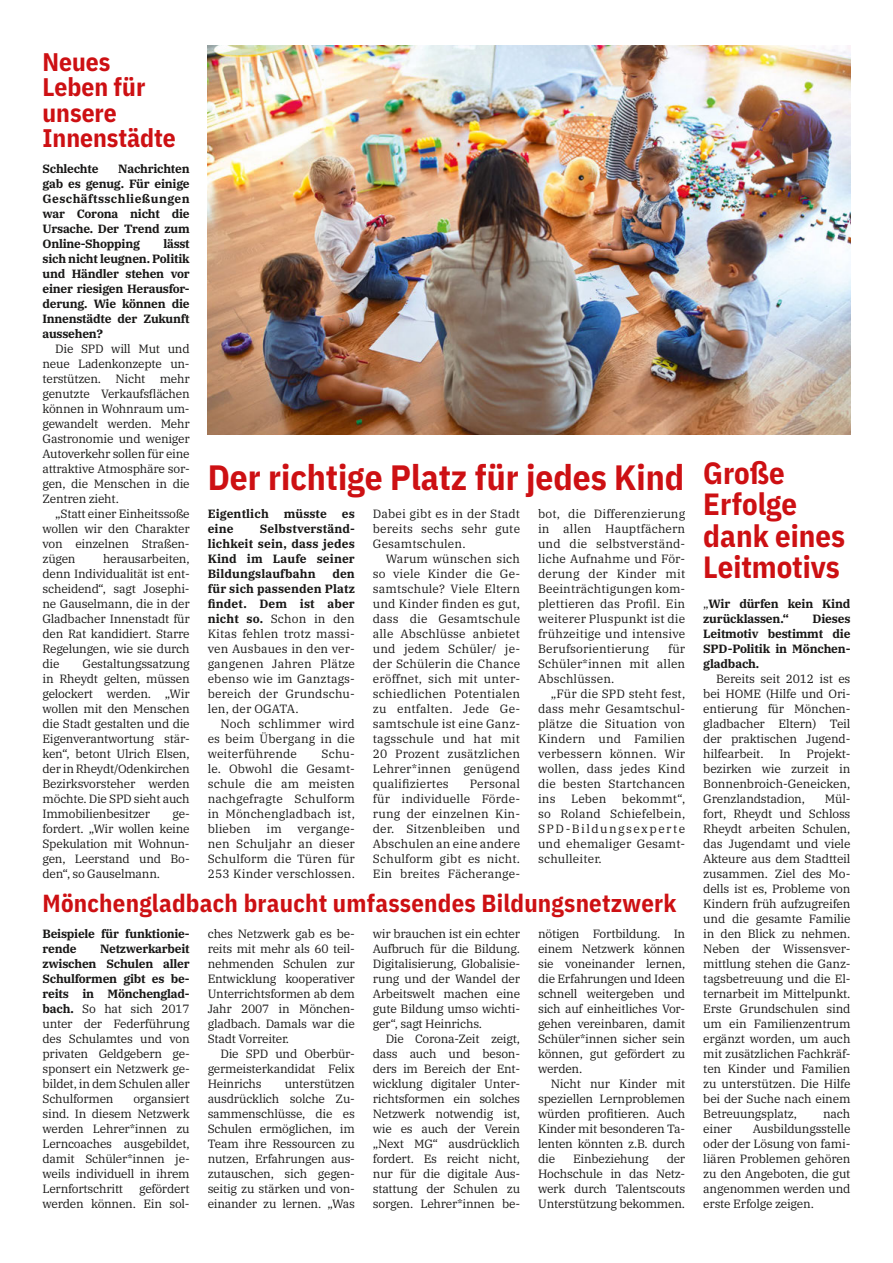
<style>
.page{position:relative;width:893px;height:1263px;background:#fff}
.page>*{position:absolute;margin:0;border:0;box-sizing:border-box;transform-origin:0 0}
.t1{font:700 condensed 35.25px "IBM Plex Sans";color:#cd1013}
.t2{font:700 condensed 30.75px/31.5px "IBM Plex Sans";color:#cd1013}
.t3{font:700 condensed 25.5px/25.5px "IBM Plex Sans";color:#cd1013}
.t4{font:700 condensed 24.75px "IBM Plex Sans";letter-spacing:.01em;color:#cd1013}
.t5{font:12px/15px "IBM Plex Serif";letter-spacing:-.02em;color:#181716;text-align:justify}
.t6{font:700 12px/15px "IBM Plex Serif";letter-spacing:-.015em;color:#181716;text-align:justify}
.t7{font:700 12px/15px "IBM Plex Serif";letter-spacing:.01em;color:#181716}
.s1{font-weight:700}
.s2{font-weight:400}
</style>
<div class="page">
<img style="left:208px;top:45px;width:642px;height:389px">
<h3 class="t3" style="left:43px;top:47px;width:135px">Neues<br>Leben für unsere<br>Innenstädte</h3>
<p class="t6" style="left:43px;top:160px;width:58px">Schlechte</p>
<p class="t6" style="left:43px;top:160px;width:149px;text-indent:76px">Nachrichten gab es genug. Für einige Geschäftsschließungen war Corona nicht die Ursache. Der Trend zum Online-Shopping</p>
<p class="t6" style="left:43px;top:235px;width:149px;text-indent:121px">lässt sich nicht leugnen. Politik und Händler stehen vor einer riesigen Herausfor&shy;derung. Wie können die Innenstädte der Zukunft aussehen?</p>
<p class="t5" style="left:43px;top:340px;width:149px;text-indent:13px">Die SPD will Mut und neue Ladenkonzepte un&shy;terstützen. Nicht mehr genutzte Verkaufsflächen können in Wohnraum um&shy;gewandelt werden. Mehr Gastronomie und weniger Autoverkehr sollen für eine attraktive Atmosphäre sor&shy;gen, die Menschen in die Zentren zieht.</p>
<p class="t5" style="left:43px;top:505px;width:149px;text-indent:13px">„Statt einer Einheitssoße wollen wir den Charakter von einzelnen Straßen&shy;zügen</p>
<p class="t5" style="left:43px;top:550px;width:149px;text-indent:60px">herausarbeiten, denn Individualität ist ent&shy;scheidend“, sagt Josephi&shy;ne Gauselmann, die in der Gladbacher Innenstadt für den Rat kandidiert. Starre Regelungen, wie sie durch die</p>
<p class="t5" style="left:43px;top:655px;width:149px;text-indent:40px">Gestaltungssatzung in Rheydt gelten, müssen gelockert werden. „Wir wollen mit den Menschen die Stadt gestalten und die Eigenverantwortung stär&shy;ken“, betont Ulrich Elsen, der in Rheydt/Odenkirchen Bezirksvorsteher werden möchte. Die SPD sieht auch Immobilienbesitzer</p>
<p class="t5" style="left:43px;top:805px;width:149px;text-indent:130px">ge&shy;fordert. „Wir wollen keine Spekulation mit Wohnun&shy;gen, Leerstand und Bo&shy;den“, so Gauselmann.</p>
<h1 class="t1" style="left:208px;top:449px;width:478px">Der richtige Platz für jedes Kind</h1>
<p class="t7" style="left:208px;top:505px;width:149px">Eigentlich müsste es eine</p>
<p class="t5" style="left:373px;top:505px;width:149px">Dabei gibt es in der Stadt bereits sechs sehr gute Gesamtschulen.</p>
<p class="t5" style="left:373px;top:550px;width:149px;text-indent:13px">Warum wünschen sich so viele Kinder die Ge&shy;samtschule? Viele Eltern und Kinder finden es gut, dass die Gesamtschule alle Abschlüsse anbietet und jedem Schüler/ je&shy;der Schülerin die Chance eröffnet, sich mit unter&shy;schiedlichen Potentialen zu entfalten. Jede Ge&shy;samtschule ist eine Ganz&shy;tagsschule und hat mit 20 Prozent zusätzlichen Lehrer*innen genügend qualifiziertes</p>
<p class="t5" style="left:538px;top:505px;width:149px">bot, die Differenzierung in allen Hauptfächern und die selbstverständ&shy;liche Aufnahme und För&shy;derung der Kinder mit Beeinträchtigungen kom&shy;plettieren das Profil. Ein weiterer Pluspunkt ist die frühzeitige und intensive Berufsorientierung</p>
<p class="t6" style="left:208px;top:520px;width:149px;text-indent:52px">Selbstverständ&shy;lichkeit sein, dass jedes Kind im Laufe seiner Bildungslaufbahn</p>
<p class="t5" style="left:208px;top:565px;width:149px;text-indent:125px"><span class="s1">den für sich passenden Platz findet. Dem ist aber nicht so.</span> Schon in den Kitas fehlen trotz massi&shy;ven Ausbaues in den ver&shy;gangenen Jahren Plätze ebenso wie im Ganztags&shy;bereich der Grundschu&shy;len, der OGATA.</p>
<p class="t5" style="left:208px;top:715px;width:149px;text-indent:13px">Noch schlimmer wird es beim Übergang in die weiterführende</p>
<p class="t5" style="left:538px;top:640px;width:149px;text-indent:130px">für Schüler*innen mit allen Abschlüssen.</p>
<p class="t5" style="left:538px;top:685px;width:149px;text-indent:13px">„Für die SPD steht fest, dass mehr Gesamtschul&shy;plätze die Situation von Kindern und Familien verbessern können. Wir wollen, dass jedes Kind die besten Startchancen ins</p>
<p class="t5" style="left:208px;top:745px;width:149px;text-indent:114px">Schu&shy;le. Obwohl die Gesamt&shy;schule die am meisten nachgefragte Schulform in Mönchengladbach ist, blieben</p>
<p class="t5" style="left:373px;top:775px;width:149px;text-indent:97px">Personal für individuelle Förde&shy;rung der einzelnen Kin&shy;der. Sitzenbleiben und Abschulen an eine andere Schulform gibt es nicht.<br>Ein breites Fächerange-</p>
<p class="t5" style="left:538px;top:790px;width:149px;text-indent:84px">bekommt“, so Roland Schiefelbein, SPD-Bildungsexperte und ehemaliger Gesamt&shy;schulleiter.</p>
<p class="t5" style="left:571px;top:790px;width:37px">Leben</p>
<p class="t5" style="left:266px;top:820px;width:17px">im</p>
<p class="t5" style="left:208px;top:820px;width:149px;text-indent:90px">vergange&shy;nen Schuljahr an dieser Schulform die Türen für 253 Kinder verschlossen.</p>
<h3 class="t4" style="left:43px;top:884px;width:635px">Mönchengladbach braucht umfassendes Bildungsnetzwerk</h3>
<p class="t5" style="left:208px;top:925px;width:149px">ches Netzwerk gab es be&shy;reits mit mehr als 60 teil&shy;nehmenden Schulen zur Entwicklung kooperativer Unterrichtsformen ab dem Jahr 2007 in Mönchen&shy;gladbach. Damals war die Stadt Vorreiter.</p>
<p class="t5" style="left:208px;top:1045px;width:149px;text-indent:13px">Die SPD und Oberbür&shy;germeisterkandidat Felix Heinrichs</p>
<p class="t6" style="left:43px;top:925px;width:149px">Beispiele für funktionie&shy;rende</p>
<p class="t5" style="left:373px;top:925px;width:149px">wir brauchen ist ein echter Aufbruch für die Bildung.<br>Digitalisierung, Globalisie&shy;rung und der Wandel der Arbeitswelt machen eine gute Bildung umso wichti&shy;ger“, sagt Heinrichs.</p>
<p class="t5" style="left:373px;top:1030px;width:149px;text-indent:13px">Die Corona-Zeit zeigt, dass auch und beson&shy;ders im Bereich der Ent&shy;wicklung digitaler Unter&shy;richtsformen ein solches Netzwerk notwendig ist, wie es auch der Verein „Next MG“ ausdrücklich fordert. Es reicht nicht, nur für die digitale Aus&shy;stattung der Schulen zu sorgen. Lehrer*innen be-</p>
<p class="t5" style="left:538px;top:925px;width:149px">nötigen Fortbildung. In einem Netzwerk können sie voneinander lernen, die Erfahrungen und Ideen schnell weitergeben und sich auf einheitliches Vor&shy;gehen vereinbaren, damit Schüler*innen sicher sein können, gut gefördert zu werden.</p>
<p class="t5" style="left:538px;top:1075px;width:149px;text-indent:13px">Nicht nur Kinder mit speziellen Lernproblemen würden profitieren. Auch Kinder mit besonderen Ta&shy;lenten könnten z.B. durch die</p>
<p class="t5" style="left:43px;top:940px;width:149px;text-indent:58px"><span class="s1">Netzwerkarbeit zwischen Schulen aller Schulformen gibt es be&shy;reits in Mönchenglad&shy;bach.</span> So hat sich 2017 unter der Federführung des Schulamtes und von privaten Geldgebern ge&shy;sponsert ein Netzwerk ge&shy;bildet, in dem Schulen aller Schulformen</p>
<p class="t5" style="left:208px;top:1075px;width:149px;text-indent:77px">unterstützen ausdrücklich solche Zu&shy;sammenschlüsse, die es Schulen ermöglichen, im Team ihre Ressourcen zu nutzen, Erfahrungen aus&shy;zutauschen, sich gegen&shy;seitig zu stärken und von&shy;einander zu lernen. „Was</p>
<p class="t5" style="left:43px;top:1090px;width:149px;text-indent:91px">organsiert sind. In diesem Netzwerk werden Lehrer*innen zu Lerncoaches ausgebildet, damit Schüler*innen je&shy;weils individuell in ihrem Lernfortschritt</p>
<p class="t5" style="left:538px;top:1150px;width:149px;text-indent:129px">der Hochschule in das Netz&shy;werk durch Talentscouts Unterstützung bekommen.</p>
<p class="t5" style="left:573px;top:1150px;width:77px">Einbeziehung</p>
<p class="t5" style="left:43px;top:1180px;width:149px;text-align:right">gefördert<br>werden können. Ein sol-</p>
<h2 class="t2" style="left:703px;top:454px;width:143px">Große<br>Erfolge dank eines<br>Leitmotivs</h2>
<p class="t6" style="left:703px;top:595px;width:149px"><span class="s2">„</span>Wir dürfen kein Kind zurücklassen.“</p>
<p class="t6" style="left:703px;top:610px;width:149px;text-indent:109px">Dieses Leitmotiv bestimmt die SPD-Politik in Mönchen&shy;gladbach.</p>
<p class="t5" style="left:703px;top:670px;width:149px;text-indent:13px">Bereits seit 2012 ist es bei HOME (Hilfe und Ori&shy;entierung für Mönchen&shy;gladbacher Eltern) Teil der praktischen Jugend&shy;hilfearbeit.</p>
<p class="t5" style="left:703px;top:745px;width:149px;text-indent:103px">Projekt&shy;bezirken wie zurzeit in Bonnenbroich-Geneicken, Grenzlandstadion,</p>
<p class="t5" style="left:779px;top:745px;width:13px">In</p>
<p class="t5" style="left:703px;top:790px;width:149px;text-indent:122px">Mül&shy;fort, Rheydt und Schloss Rheydt arbeiten Schulen, das Jugendamt und viele Akteure aus dem Stadtteil zusammen. Ziel des Mo&shy;dells ist es, Probleme von Kindern früh aufzugreifen und die gesamte Familie in den Blick zu nehmen.<br>Neben der Wissensver&shy;mittlung stehen die Ganz&shy;tagsbetreuung und die El&shy;ternarbeit im Mittelpunkt.<br>Erste Grundschulen sind um ein Familienzentrum ergänzt worden, um auch mit zusätzlichen Fachkräf&shy;ten Kinder und Familien zu unterstützen. Die Hilfe bei der Suche nach einem Betreuungsplatz,</p>
<p class="t5" style="left:823px;top:1105px;width:29px">nach</p>
<p class="t5" style="left:703px;top:1120px;width:149px;text-indent:49px">Ausbildungsstelle oder der Lösung von fami&shy;liären Problemen gehören zu den Angeboten, die gut angenommen werden und erste Erfolge zeigen.</p>
<p class="t5" style="left:703px;top:1120px;width:30px">einer</p>
</div>
